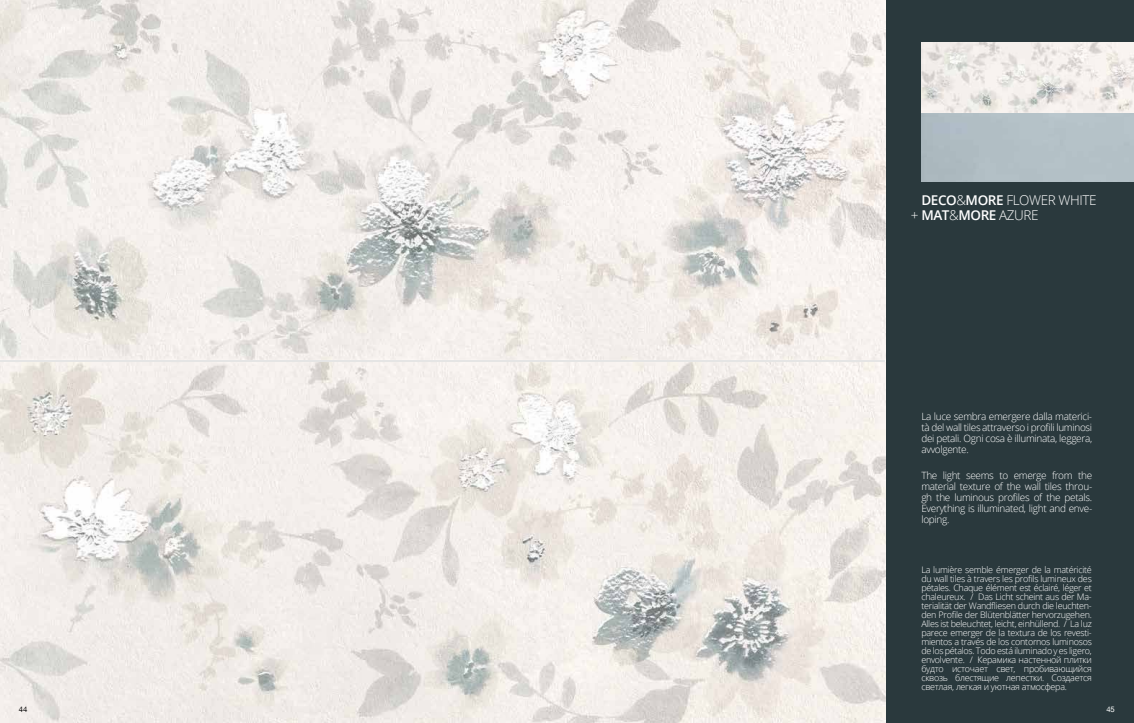
<style>
.page{position:relative;width:1134px;height:723px;background:#2a393d}
.page>*{position:absolute;margin:0;border:0;box-sizing:border-box;transform-origin:0 0}
.t1{font:300 13.5px/15px "Open Sans";letter-spacing:-.03em;color:#fff}
.t2{font:300 10px/11px "Open Sans";letter-spacing:-.03em;color:#fff;text-align:justify}
.t3{font:300 9px/9px "Open Sans";letter-spacing:-.03em;color:#fff;text-align:justify}
.t4{font:7.7px "Helvetica Neue LT Com";color:#000}
.t5{font:7.7px "Helvetica Neue LT Com";color:#fff}
.s1{font-weight:600}
</style>
<div class="page">
<img style="left:0;top:0;width:885px;height:723px">
<img style="left:921px;top:43px;width:213px;height:139px">
<svg style="left:0;top:358px;width:886px;height:4px;background:#edeae8"></svg>
<h1 class="t1" style="left:911px;top:193px;width:187px;text-indent:11px"><span class="s1">DECO</span>&amp;<span class="s1">MORE</span> FLOWER WHITE + <span class="s1">MAT</span>&amp;<span class="s1">MORE</span> AZURE</h1>
<p class="t2" style="left:921px;top:410px;width:172px">La luce sembra emergere dalla materici&shy;tà del wall tiles attraverso i profili luminosi dei petali. Ogni cosa è illuminata, leggera, avvolgente.</p>
<p class="t2" style="left:921px;top:469px;width:172px">The light seems to emerge from the material texture of the wall tiles throu&shy;gh the luminous profiles of the petals.<br>Everything is illuminated, light and enve&shy;loping.</p>
<p class="t3" style="left:921px;top:565px;width:172px">La lumière semble émerger de la matéricité du wall tiles à travers les profils lumineux des pétales. Chaque élément est éclairé, léger et chaleureux. / Das Licht scheint aus der Ma&shy;terialität der Wandfliesen durch die leuchten&shy;den Profile der Blütenblätter hervorzugehen.<br>Alles ist beleuchtet, leicht, einhüllend. / La luz parece emerger de la textura de los revesti&shy;mientos a través de los contornos luminosos de los pétalos. Todo está iluminado y es ligero, envolvente. / Керамика настенной плитки будто источает свет, пробивающийся сквозь блестящие лепестки. Создается светлая, легкая и уютная атмосфера.</p>
<p class="t4" style="left:19px;top:704px;width:10px">44</p>
<p class="t5" style="left:1106px;top:704px;width:10px">45</p>
</div>
